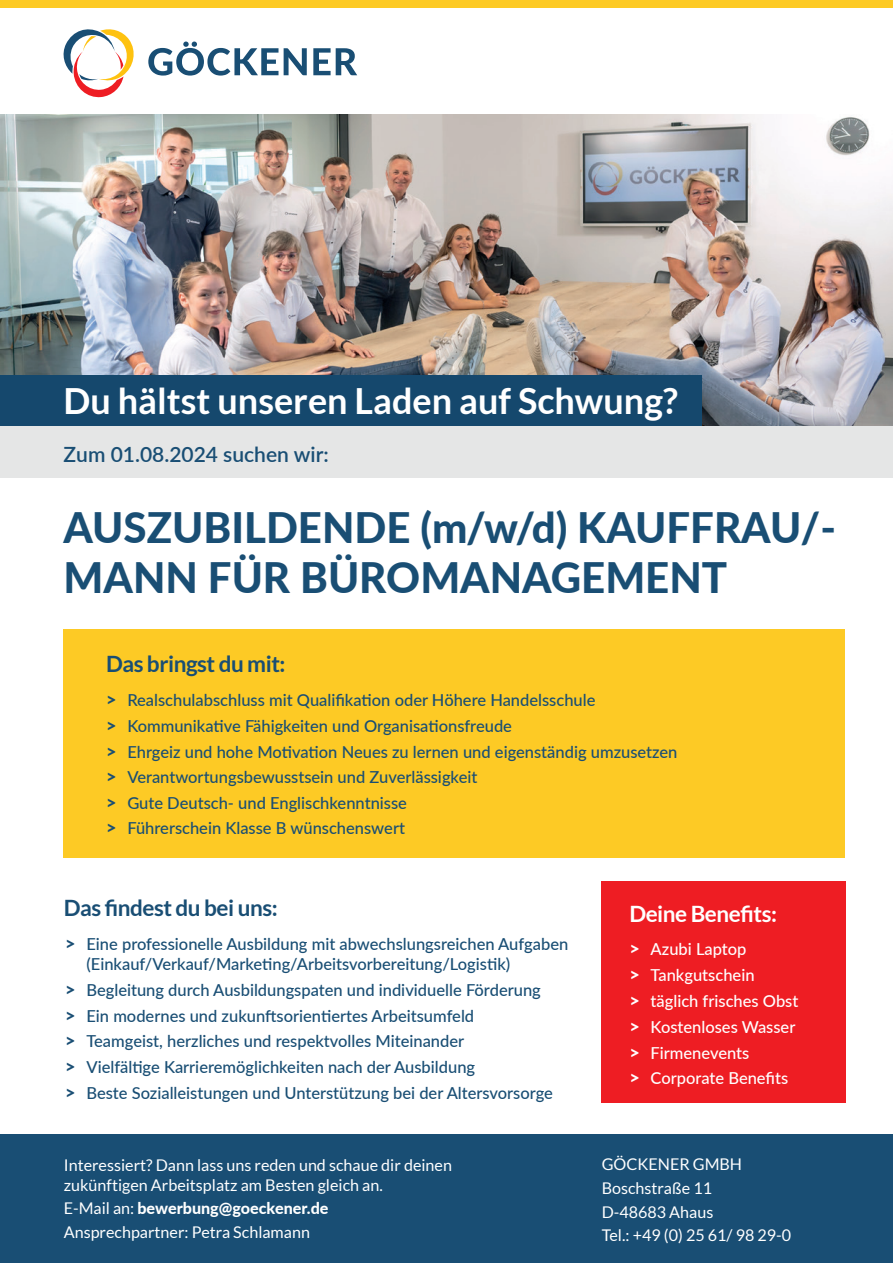
<style>
.page{position:relative;width:893px;height:1263px;background:#fff}
.page>*{position:absolute;margin:0;border:0;box-sizing:border-box;transform-origin:0 0}
.t1{font:800 42px/50.4px "Lato";color:#194e74}
.t2{font:700 36px "Lato";color:#fff}
.t3{font:700 22.5px "Lato";letter-spacing:-.02em;color:#194e74}
.t4{font:700 22.5px "Lato";letter-spacing:-.02em;color:#fff}
.t5{font:600 21px "Lato";color:#194e74}
.t6{font:500 16.5px/25.7px "Lato";color:#194e74}
.t7{font:500 16.5px/25.8px "Lato";color:#fff}
.t8{font:16.2px/23.5px "Lato";color:#fff}
.s1{font-weight:800;font-size:18px}
.s2{font-weight:800}
</style>
<div class="page">
<img style="left:0;top:115px;width:893px;height:311px">
<div style="left:0;top:375px;width:702px;height:51px;background:#15486d"></div>
<div style="left:0;top:426px;width:893px;height:52px;background:#e5e6e6"></div>
<div style="left:0;top:1135px;width:893px;height:128px;background:#194e74"></div>
<div style="left:0;top:0;width:893px;height:7px;background:#fdca25"></div>
<svg style="left:148px;top:42px;width:130px;height:34px"></svg>
<svg style="left:284px;top:48px;width:23px;height:27px"></svg>
<svg style="left:313px;top:48px;width:44px;height:27px"></svg>
<svg style="left:63px;top:29px;width:71px;height:69px"></svg>
<div style="left:63px;top:629px;width:782px;height:228px;background:#fdca25"></div>
<div style="left:602px;top:881px;width:244px;height:221px;background:#ee1d23"></div>
<h2 class="t2" style="left:64px;top:380px;width:616px">Du hältst unseren Laden auf Schwung?</h2>
<p class="t5" style="left:64px;top:439px;width:267px">Zum 01.08.2024 suchen wir:</p>
<h1 class="t1" style="left:64px;top:500px;width:774px">AUSZUBILDENDE (m/w/d) KAUFFRAU/-<br>MANN FÜR BÜROMANAGEMENT</h1>
<h3 class="t3" style="left:106px;top:651px;width:181px">Das bringst du mit:</h3>
<p class="t6" style="left:106px;top:686px;width:573px"><span class="s1">&gt;</span> Realschulabschluss mit Qualifikation oder Höhere Handelsschule<br><span class="s1">&gt;</span> Kommunikative Fähigkeiten und Organisationsfreude<br><span class="s1">&gt;</span> Ehrgeiz und hohe Motivation Neues zu lernen und eigenständig umzusetzen <span class="s1">&gt;</span> Verantwortungsbewusstsein und Zuverlässigkeit<br><span class="s1">&gt;</span> Gute Deutsch- und Englischkenntnisse<br><span class="s1">&gt;</span> Führerschein Klasse B wünschenswert</p>
<h3 class="t3" style="left:64px;top:895px;width:215px">Das findest du bei uns:</h3>
<p class="t6" style="left:86px;top:933px;width:483px;line-height:19.8px;text-indent:-21px"><span class="s1">&gt;</span> Eine professionelle Ausbildung mit abwechslungsreichen Aufgaben (Einkauf/Verkauf/Marketing/Arbeitsvorbereitung/Logistik)</p>
<p class="t6" style="left:65px;top:976px;width:489px"><span class="s1">&gt;</span> Begleitung durch Ausbildungspaten und individuelle Förderung <span class="s1">&gt;</span> Ein modernes und zukunftsorientiertes Arbeitsumfeld<br><span class="s1">&gt;</span> Teamgeist, herzliches und respektvolles Miteinander<br><span class="s1">&gt;</span> Vielfältige Karrieremöglichkeiten nach der Ausbildung<br><span class="s1">&gt;</span> Beste Sozialleistungen und Unterstützung bei der Altersvorsorge</p>
<p class="t8" style="left:64px;top:1156px;width:390px;line-height:19.4px">Interessiert? Dann lass uns reden und schaue dir deinen zukünftigen Arbeitsplatz am Besten gleich an.</p>
<p class="t8" style="left:64px;top:1197px;width:266px">E-Mail an: <span class="s2">bewerbung@goeckener.de<br></span>Ansprechpartner: Petra Schlamann</p>
<h3 class="t4" style="left:629px;top:901px;width:149px">Deine Benefits:</h3>
<p class="t7" style="left:629px;top:935px;width:171px"><span class="s1">&gt;</span> Azubi Laptop<br><span class="s1">&gt;</span> Tankgutschein<br><span class="s1">&gt;</span> täglich frisches Obst <span class="s1">&gt;</span> Kostenloses Wasser <span class="s1">&gt;</span> Firmenevents<br><span class="s1">&gt;</span> Corporate Benefits</p>
<p class="t8" style="left:602px;top:1153px;width:191px">GÖCKENER GMBH<br>Boschstraße 11<br>D-48683 Ahaus<br>Tel.: +49 (0) 25 61/ 98 29-0</p>
</div>
